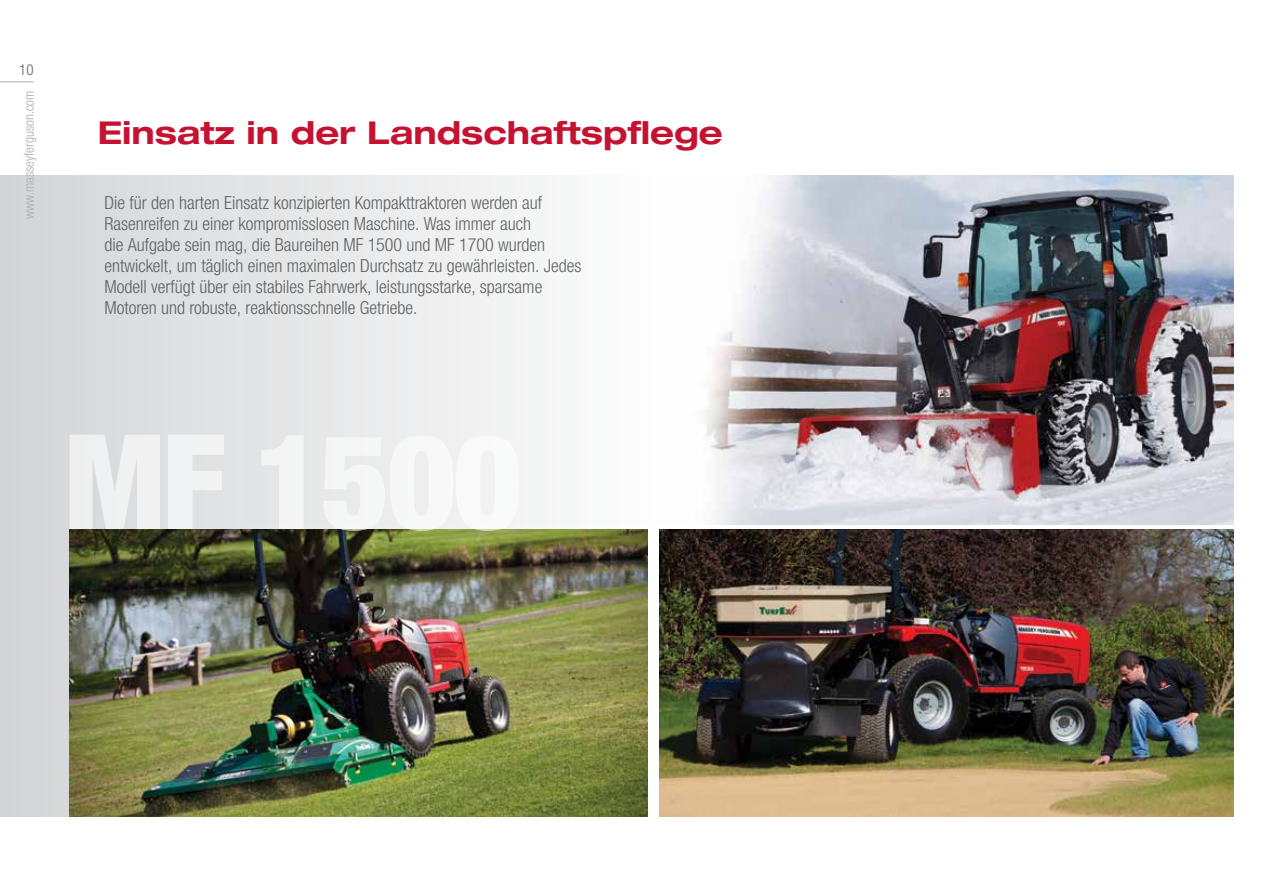
<style>
.page{position:relative;width:1263px;height:893px;background:#fff}
.page>*{position:absolute;margin:0;border:0;box-sizing:border-box;transform-origin:0 0}
.t1{font:700 expanded 31.5px "Helvetica Neue";color:#c41230}
.t2{font:300 condensed 18px/21px "Helvetica Neue LTW1 G";color:#5f6062}
.t3{font:300 condensed 15px "Helvetica Neue LTW1 G";color:#5f6062}
.t4{font:300 condensed 13.5px "Helvetica Neue LTW1 G";color:#aaacaf}
</style>
<div class="page">
<img style="left:705px;top:175px;width:528px;height:349px">
<div style="left:0;top:175px;width:659px;height:642px;background:linear-gradient(to right,#d3d4d6,#fdfdfd)"></div>
<img style="left:659px;top:529px;width:574px;height:288px">
<img style="left:69px;top:529px;width:579px;height:288px">
<hr style="left:0;top:81px;width:34px;height:1px;background:#aaacaf">
<p class="t3" style="left:19px;top:61px;width:16px">10</p>
<p class="t4" style="left:21px;top:219px;width:130px;rotate:-90deg">www.masseyferguson.com</p>
<h1 class="t1" style="left:98px;top:113px;width:626px">Einsatz in der Landschaftspflege</h1>
<p class="t2" style="left:104px;top:193px;width:478px">Die für den harten Einsatz konzipierten Kompakttraktoren werden auf Rasenreifen zu einer kompromisslosen Maschine. Was immer auch<br>die Aufgabe sein mag, die Baureihen MF 1500 und MF 1700 wurden entwickelt, um täglich einen maximalen Durchsatz zu gewährleisten. Jedes Modell verfügt über ein stabiles Fahrwerk, leistungsstarke, sparsame Motoren und robuste, reaktionsschnelle Getriebe.</p>
</div>
